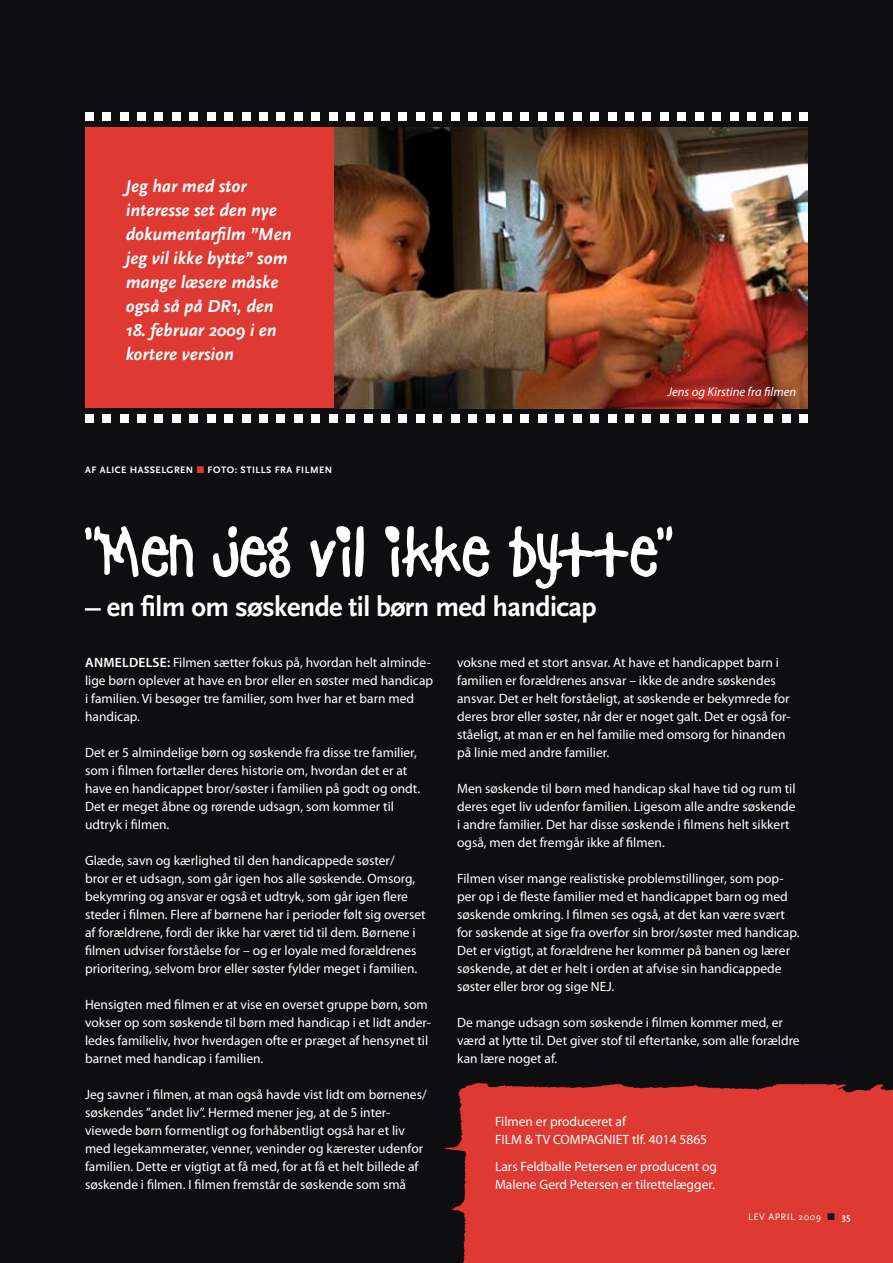
<style>
.page{position:relative;width:893px;height:1263px;background:#0e0e11}
.page>*{position:absolute;margin:0;border:0;box-sizing:border-box;transform-origin:0 0}
.t1{font:79.5px "Bad Dog";letter-spacing:-.02em;color:#fff}
.t2{font:700 28.5px "Scala Sans";letter-spacing:-.02em;color:#fff}
.t3{font:italic 700 18px/24px "Scala Sans";color:#fff}
.t4{font:13.5px/18px "Myriad Pro";color:#fff}
.t5{font:italic 12.75px "Myriad Pro";color:#fff}
.t6{font:700 9.75px "Scala Sans";letter-spacing:.05em;color:#fff}
.t7{font:9.75px "Scala Sans";letter-spacing:.05em;color:#fff}
.s1{color:#de3932}
.s2{font-weight:600}
.s3{color:#1a171c}
.s4{font-weight:700}
</style>
<div class="page">
<div style="left:444px;top:1083px;width:449px;height:180px;background:#de3932"></div>
<img style="left:334px;top:128px;width:474px;height:280px">
<div style="left:85px;top:113px;width:9px;height:8px;background:#fff"></div>
<div style="left:102px;top:113px;width:9px;height:8px;background:#fff"></div>
<div style="left:120px;top:113px;width:8px;height:8px;background:#fff"></div>
<div style="left:137px;top:113px;width:9px;height:8px;background:#fff"></div>
<div style="left:155px;top:113px;width:8px;height:8px;background:#fff"></div>
<div style="left:172px;top:113px;width:9px;height:8px;background:#fff"></div>
<div style="left:190px;top:113px;width:8px;height:8px;background:#fff"></div>
<div style="left:207px;top:113px;width:9px;height:8px;background:#fff"></div>
<div style="left:224px;top:113px;width:9px;height:8px;background:#fff"></div>
<div style="left:242px;top:113px;width:8px;height:8px;background:#fff"></div>
<div style="left:259px;top:113px;width:9px;height:8px;background:#fff"></div>
<div style="left:277px;top:113px;width:8px;height:8px;background:#fff"></div>
<div style="left:294px;top:113px;width:9px;height:8px;background:#fff"></div>
<div style="left:312px;top:113px;width:8px;height:8px;background:#fff"></div>
<div style="left:329px;top:113px;width:8px;height:8px;background:#fff"></div>
<div style="left:346px;top:113px;width:9px;height:8px;background:#fff"></div>
<div style="left:364px;top:113px;width:8px;height:8px;background:#fff"></div>
<div style="left:381px;top:113px;width:9px;height:8px;background:#fff"></div>
<div style="left:399px;top:113px;width:8px;height:8px;background:#fff"></div>
<div style="left:416px;top:113px;width:9px;height:8px;background:#fff"></div>
<div style="left:433px;top:113px;width:9px;height:8px;background:#fff"></div>
<div style="left:451px;top:113px;width:8px;height:8px;background:#fff"></div>
<div style="left:468px;top:113px;width:9px;height:8px;background:#fff"></div>
<div style="left:486px;top:113px;width:8px;height:8px;background:#fff"></div>
<div style="left:503px;top:113px;width:9px;height:8px;background:#fff"></div>
<div style="left:521px;top:113px;width:8px;height:8px;background:#fff"></div>
<div style="left:538px;top:113px;width:9px;height:8px;background:#fff"></div>
<div style="left:555px;top:113px;width:9px;height:8px;background:#fff"></div>
<div style="left:573px;top:113px;width:8px;height:8px;background:#fff"></div>
<div style="left:590px;top:113px;width:9px;height:8px;background:#fff"></div>
<div style="left:608px;top:113px;width:8px;height:8px;background:#fff"></div>
<div style="left:625px;top:113px;width:9px;height:8px;background:#fff"></div>
<div style="left:643px;top:113px;width:8px;height:8px;background:#fff"></div>
<div style="left:660px;top:113px;width:8px;height:8px;background:#fff"></div>
<div style="left:677px;top:113px;width:9px;height:8px;background:#fff"></div>
<div style="left:695px;top:113px;width:8px;height:8px;background:#fff"></div>
<div style="left:712px;top:113px;width:9px;height:8px;background:#fff"></div>
<div style="left:730px;top:113px;width:8px;height:8px;background:#fff"></div>
<div style="left:747px;top:113px;width:9px;height:8px;background:#fff"></div>
<div style="left:765px;top:113px;width:8px;height:8px;background:#fff"></div>
<div style="left:782px;top:113px;width:8px;height:8px;background:#fff"></div>
<div style="left:799px;top:113px;width:9px;height:8px;background:#fff"></div>
<div style="left:85px;top:128px;width:249px;height:280px;background:#de3932"></div>
<div style="left:85px;top:415px;width:9px;height:8px;background:#fff"></div>
<div style="left:102px;top:415px;width:9px;height:8px;background:#fff"></div>
<div style="left:120px;top:415px;width:8px;height:8px;background:#fff"></div>
<div style="left:137px;top:415px;width:9px;height:8px;background:#fff"></div>
<div style="left:155px;top:415px;width:8px;height:8px;background:#fff"></div>
<div style="left:172px;top:415px;width:9px;height:8px;background:#fff"></div>
<div style="left:190px;top:415px;width:8px;height:8px;background:#fff"></div>
<div style="left:207px;top:415px;width:9px;height:8px;background:#fff"></div>
<div style="left:224px;top:415px;width:9px;height:8px;background:#fff"></div>
<div style="left:242px;top:415px;width:8px;height:8px;background:#fff"></div>
<div style="left:259px;top:415px;width:9px;height:8px;background:#fff"></div>
<div style="left:277px;top:415px;width:8px;height:8px;background:#fff"></div>
<div style="left:294px;top:415px;width:9px;height:8px;background:#fff"></div>
<div style="left:312px;top:415px;width:8px;height:8px;background:#fff"></div>
<div style="left:329px;top:415px;width:8px;height:8px;background:#fff"></div>
<div style="left:346px;top:415px;width:9px;height:8px;background:#fff"></div>
<div style="left:364px;top:415px;width:8px;height:8px;background:#fff"></div>
<div style="left:381px;top:415px;width:9px;height:8px;background:#fff"></div>
<div style="left:399px;top:415px;width:8px;height:8px;background:#fff"></div>
<div style="left:416px;top:415px;width:9px;height:8px;background:#fff"></div>
<div style="left:433px;top:415px;width:9px;height:8px;background:#fff"></div>
<div style="left:451px;top:415px;width:8px;height:8px;background:#fff"></div>
<div style="left:468px;top:415px;width:9px;height:8px;background:#fff"></div>
<div style="left:486px;top:415px;width:8px;height:8px;background:#fff"></div>
<div style="left:503px;top:415px;width:9px;height:8px;background:#fff"></div>
<div style="left:521px;top:415px;width:8px;height:8px;background:#fff"></div>
<div style="left:538px;top:415px;width:9px;height:8px;background:#fff"></div>
<div style="left:555px;top:415px;width:9px;height:8px;background:#fff"></div>
<div style="left:573px;top:415px;width:8px;height:8px;background:#fff"></div>
<div style="left:590px;top:415px;width:9px;height:8px;background:#fff"></div>
<div style="left:608px;top:415px;width:8px;height:8px;background:#fff"></div>
<div style="left:625px;top:415px;width:9px;height:8px;background:#fff"></div>
<div style="left:643px;top:415px;width:8px;height:8px;background:#fff"></div>
<div style="left:660px;top:415px;width:8px;height:8px;background:#fff"></div>
<div style="left:677px;top:415px;width:9px;height:8px;background:#fff"></div>
<div style="left:695px;top:415px;width:8px;height:8px;background:#fff"></div>
<div style="left:712px;top:415px;width:9px;height:8px;background:#fff"></div>
<div style="left:730px;top:415px;width:8px;height:8px;background:#fff"></div>
<div style="left:747px;top:415px;width:9px;height:8px;background:#fff"></div>
<div style="left:765px;top:415px;width:8px;height:8px;background:#fff"></div>
<div style="left:782px;top:415px;width:8px;height:8px;background:#fff"></div>
<div style="left:799px;top:415px;width:9px;height:8px;background:#fff"></div>
<h3 class="t3" style="left:126px;top:174px;width:167px">Jeg har med stor interesse set den nye dokumentarfilm ”Men jeg vil ikke bytte” som mange læsere måske også så på DR1, den</h3>
<h3 class="t3" style="left:126px;top:318px;width:152px">18. februar 2009 i en kortere version</h3>
<p class="t6" style="left:85px;top:464px;width:60px">Af Alice Hassel</p>
<p class="t6" style="left:167px;top:464px;width:95px">gren <span class="s1">■</span> Foto: Stills</p>
<p class="t6" style="left:275px;top:464px;width:59px">fra filmen</p>
<p class="t5" style="left:667px;top:383px;width:130px">Jens og Kirstine fra filmen</p>
<h1 class="t1" style="left:85px;top:513px;width:587px">”Men jeg vil ikke bytte”</h1>
<h2 class="t2" style="left:85px;top:592px;width:513px">– en film om søskende til børn med handicap</h2>
<p class="t4" style="left:85px;top:653px;width:350px"><span class="s2">AN MELDELSE:</span> Filmen sætter fokus på, hvordan helt alminde&shy;lige børn oplever at have en bror eller en søster med handicap i familien. Vi besøger tre familier, som hver har et barn med handicap.</p>
<p class="t4" style="left:85px;top:743px;width:337px">Det er 5 almindelige børn og søskende fra disse tre familier, som i filmen fortæller deres historie om, hvordan det er at have en handicappet bror/søster i familien på godt og ondt.<br>Det er meget åbne og rørende udsagn, som kommer til udtryk i filmen.</p>
<p class="t4" style="left:85px;top:851px;width:342px">Glæde, savn og kærlighed til den handicappede søster/<br>bror er et udsagn, som går igen hos alle søskende. Omsorg, bekymring og ansvar er også et udtryk, som går igen flere steder i filmen. Flere af børnene har i perioder følt sig overset af forældrene, fordi der ikke har været tid til dem. Børnene i filmen udviser forståelse for – og er loyale med forældrenes prioritering, selvom bror eller søster fylder meget i familien.</p>
<p class="t4" style="left:85px;top:995px;width:347px">Hensigten med filmen er at vise en overset gruppe børn, som vokser op som søskende til børn med handicap i et lidt ander&shy;ledes familieliv, hvor hverdagen ofte er præget af hensynet til barnet med handicap i familien.</p>
<p class="t4" style="left:85px;top:1085px;width:343px">Jeg savner i filmen, at man også havde vist lidt om børnenes/ søskendes ”andet liv”. Hermed mener jeg, at de 5 inter&shy;viewede børn formentligt og forhåbentligt også har et liv med legekammerater, venner, veninder og kærester udenfor familien. Dette er vigtigt at få med, for at få et helt billede af søskende i filmen. I filmen fremstår de søskende som små</p>
<p class="t4" style="left:457px;top:653px;width:335px">voksne med et stort ansvar. At have et handicappet barn i familien er forældrenes ansvar – ikke de andre søskendes ansvar. Det er helt forståeligt, at søskende er bekymrede for deres bror eller søster, når der er noget galt. Det er også for&shy;ståeligt, at man er en hel familie med omsorg for hinanden på linie med andre familier.</p>
<p class="t4" style="left:457px;top:779px;width:340px">Men søskende til børn med handicap skal have tid og rum til deres eget liv udenfor familien. Ligesom alle andre søskende i andre familier. Det har disse søskende i filmens helt sikkert også, men det fremgår ikke af filmen.</p>
<p class="t4" style="left:457px;top:869px;width:344px">Filmen viser mange realistiske problemstillinger, som pop&shy;per op i de fleste familier med et handicappet barn og med søskende omkring. I filmen ses også, at det kan være svært for søskende at sige fra overfor sin bror/søster med handicap.<br>Det er vigtigt, at forældrene her kommer på banen og lærer søskende, at det er helt i orden at afvise sin handicappede søster eller bror og sige NEJ.</p>
<p class="t4" style="left:457px;top:1013px;width:344px">De mange udsagn som søskende i filmen kommer med, er værd at lytte til. Det giver stof til eftertanke, som alle forældre kan lære noget af.</p>
<p class="t4" style="left:495px;top:1112px;width:214px">Filmen er produceret af<br>FILM &amp; TV COMPAGNIET tlf. 4014 5865</p>
<p class="t4" style="left:495px;top:1157px;width:223px">Lars Feldballe Petersen er producent og<br>Malene Gerd Petersen er tilrettelægger.</p>
<p class="t7" style="left:748px;top:1211px;width:7px">LEV</p>
<p class="t7" style="left:768px;top:1211px;width:84px">april 2009 <span class="s3">■</span> <span class="s4">35</span></p>
</div>
